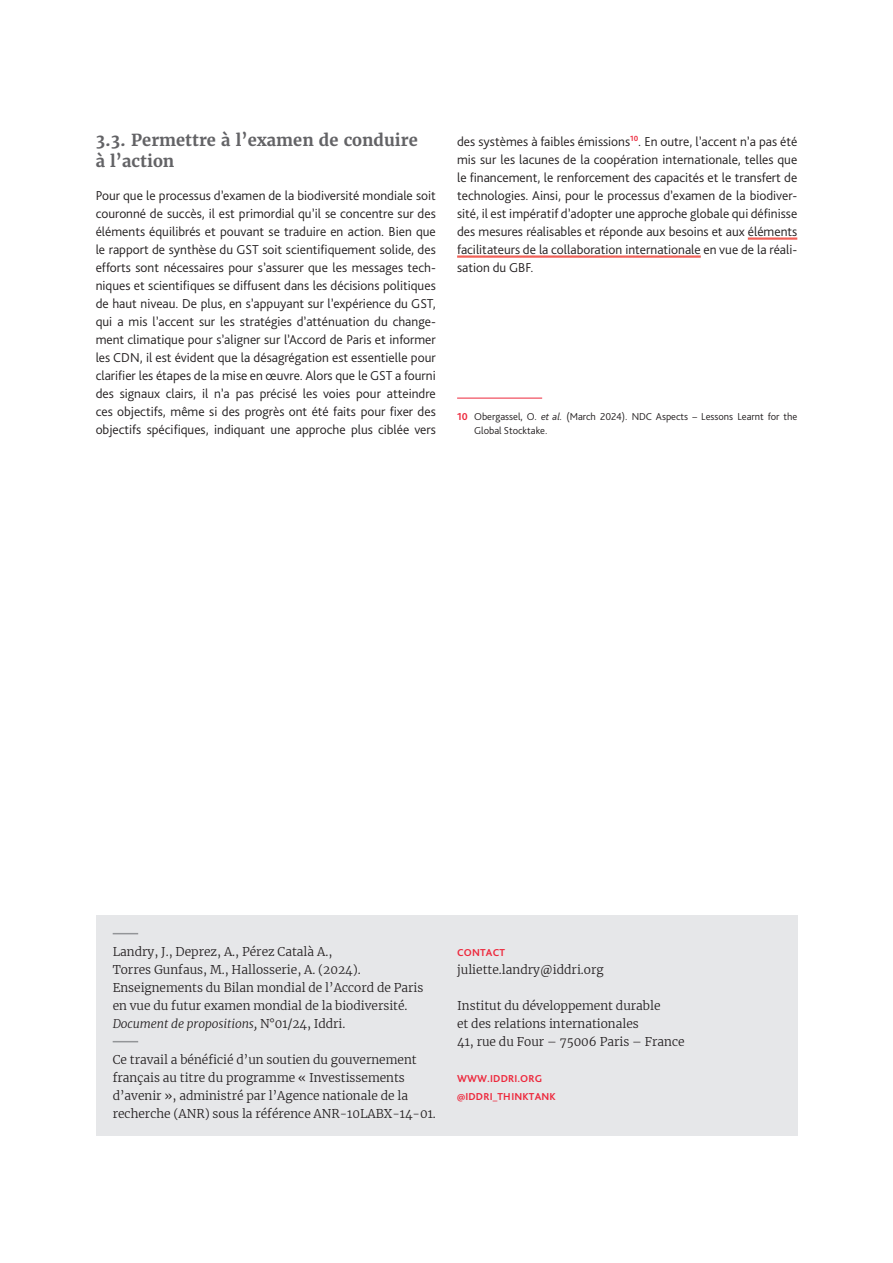
<style>
.page{position:relative;width:893px;height:1263px;background:#fff}
.page>*{position:absolute;margin:0;border:0;box-sizing:border-box;transform-origin:0 0}
.t1{font:700 16.5px/21px "Merriweather";color:#636366}
.t2{font:300 13.5px/18px "Bliss Pro";color:#231f20;text-align:justify}
.t3{font:300 12px/18px "Merriweather";color:#231f20}
.t4{font:300 10.5px/13.5px "Bliss Pro";color:#231f20}
.t5{font:700 10.5px/18px "Bliss Pro";letter-spacing:.015em;color:#ed283c}
.s1{font-weight:700;color:#ed283c}
.s2{font-style:italic}
</style>
<div class="page">
<div style="left:96px;top:915px;width:701px;height:220px;background:#e6e7e9"></div>
<svg style="left:113px;top:933px;width:25px;height:1px"></svg>
<svg style="left:113px;top:1041px;width:25px;height:1px"></svg>
<hr style="left:748px;top:237px;width:49px;height:3px;background:#f16158">
<hr style="left:457px;top:255px;width:244px;height:3px;background:#f16158">
<hr style="left:457px;top:398px;width:85px;height:1px;background:#ed283c">
<p class="t1" style="left:96px;top:129px;width:324px">3.3. Permettre à l’examen de conduire à l’action</p>
<p class="t2" style="left:96px;top:186px;width:342px">Pour que le processus d’examen de la biodiversité mondiale soit couronné de succès, il est primordial qu’il se concentre sur des éléments équilibrés et pouvant se traduire en action. Bien que le rapport de synthèse du GST soit scientifiquement solide, des efforts sont nécessaires pour s’assurer que les messages tech&shy;niques et scientifiques se diffusent dans les décisions politiques de haut niveau. De plus, en s’appuyant sur l’expérience du GST, qui a mis l’accent sur les stratégies d’atténuation du change&shy;ment climatique pour s’aligner sur l’Accord de Paris et informer les CDN, il est évident que la désagrégation est essentielle pour clarifier les étapes de la mise en œuvre. Alors que le GST a fourni des signaux clairs, il n’a pas précisé les voies pour atteindre ces objectifs, même si des progrès ont été faits pour fixer des objectifs spécifiques, indiquant une approche plus ciblée vers</p>
<p class="t2" style="left:457px;top:132px;width:342px">des systèmes à faibles émissions<sup>10</sup>. En outre, l’accent n’a pas été mis sur les lacunes de la coopération internationale, telles que le financement, le renforcement des capacités et le transfert de technologies. Ainsi, pour le processus d’examen de la biodiver&shy;sité, il est impératif d’adopter une approche globale qui définisse des mesures réalisables et réponde aux besoins et aux éléments facilitateurs de la collaboration internationale en vue de la réali&shy;sation du GBF.</p>
<p class="t4" style="left:474px;top:410px;width:325px;text-indent:-17px"><span class="s1">10</span> Obergassel, O. <span class="s2">et al.</span> (March 2024). NDC Aspects – Lessons Learnt for the<br>Global Stocktake.</p>
<p class="t3" style="left:113px;top:942px;width:312px">Landry, J., Deprez, A., Pérez Català A.,<br>Torres Gunfaus, M., Hallosserie, A. (2024).<br>Enseignements du Bilan mondial de l’Accord de Paris en vue du futur examen mondial de la biodiversité.<br><span class="s2">Document de propositions,</span> N°01/24, Iddri.</p>
<p class="t3" style="left:113px;top:1050px;width:325px">Ce travail a bénéficié d’un soutien du gouvernement français au titre du programme « Investissements d’avenir », administré par l’Agence nationale de la recherche (ANR) sous la référence ANR-10LABX-14-01.</p>
<p class="t5" style="left:457px;top:943px;width:49px">CONTACT</p>
<p class="t3" style="left:457px;top:960px;width:148px">juliette.landry@iddri.org</p>
<p class="t3" style="left:457px;top:996px;width:229px">Institut du développement durable<br>et des relations internationales<br>41, rue du Four – 75006 Paris – France</p>
<p class="t5" style="left:457px;top:1069px;width:100px">WWW.IDDRI.ORG @IDDRI_THINKTANK</p>
</div>
